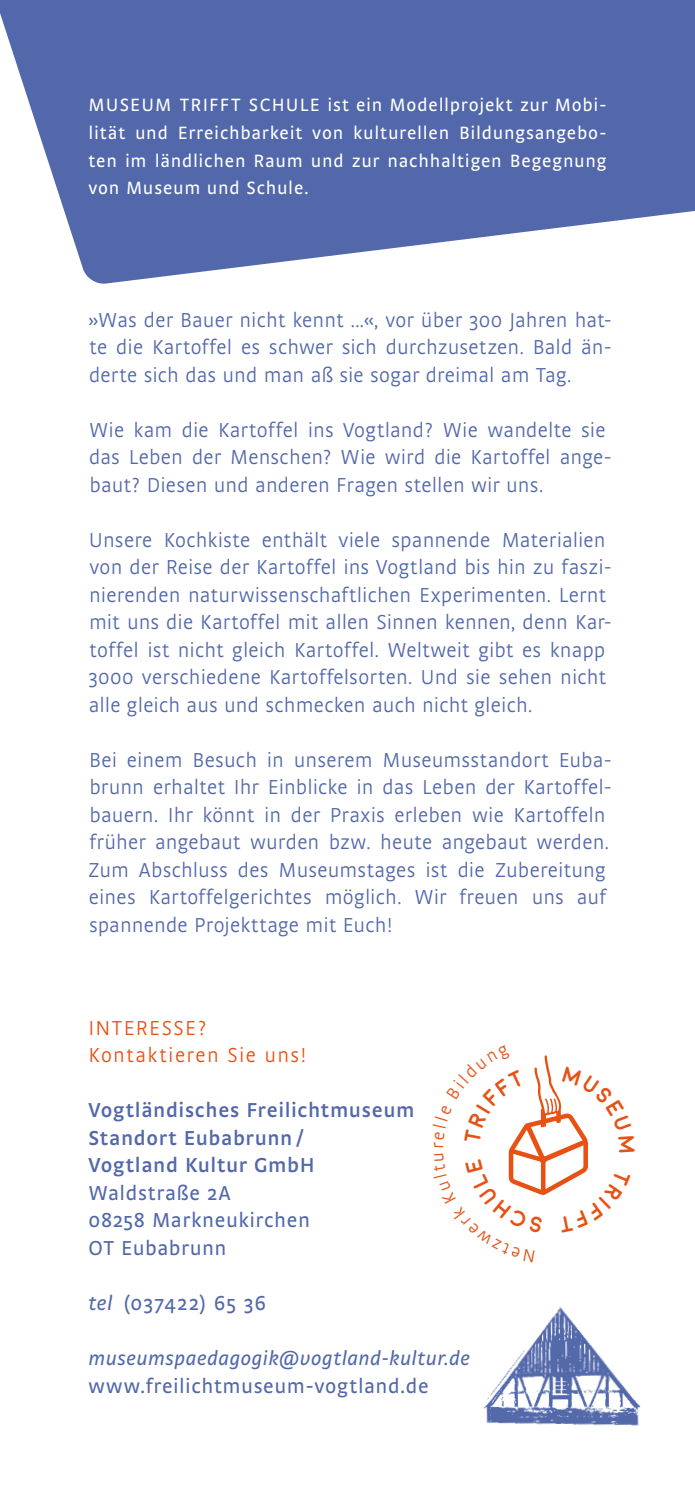
<style>
.page{position:relative;width:695px;height:1489px;background:#fff}
.page>*{position:absolute;margin:0;border:0;box-sizing:border-box;transform-origin:0 0}
.t1{font:300 21.25px/27.5px "Strada";letter-spacing:.005em;color:#5268aa}
.t2{font:21.25px/27.5px "Strada";letter-spacing:.025em;color:#5268aa}
.t3{font:600 21.25px/27.5px "Strada";letter-spacing:.03em;color:#5268aa}
.t4{font:300 21.25px/27.5px "Strada";letter-spacing:.06em;color:#e75113}
.t5{font:21.25px "Strada";letter-spacing:.055em;color:#5268aa}
.t6{font:italic 20.75px "Strada";letter-spacing:.025em;color:#5268aa}
.t7{font:18.75px/27.5px "Strada";letter-spacing:.035em;color:#fff;text-align:justify}
.s1{font-style:italic}
</style>
<div class="page">
<svg style="left:0;top:0;width:694px;height:284px;fill:#5268aa"></svg>
<img style="left:483px;top:1307px;width:158px;height:119px">
<svg style="left:508px;top:1055px;width:80px;height:140px"></svg>
<p class="t7" style="left:88px;top:91px;width:519px">MUSEUM TRIFFT SCHULE ist ein Modellprojekt zur Mobi&shy;lität und Erreichbarkeit von kulturellen Bildungsangebo&shy;ten im ländlichen Raum und zur nachhaltigen Begegnung von Museum und Schule.</p>
<p class="t1" style="left:88px;top:306px;width:524px;text-align:justify">»Was der Bauer nicht kennt ...«, vor über 300 Jahren hat&shy;te die Kartoffel es schwer sich durchzusetzen. Bald än&shy;derte sich das und man aß sie sogar dreimal am Tag.</p>
<p class="t1" style="left:89px;top:416px;width:524px">Wie kam die Kartoffel ins Vogtland? Wie wandelte sie das Leben der Menschen? Wie wird die Kartoffel ange&shy;baut? Diesen und anderen Fragen stellen wir uns.</p>
<p class="t1" style="left:88px;top:526px;width:524px">Unsere Kochkiste enthält viele spannende Materialien von der Reise der Kartoffel ins Vogtland bis hin zu faszi&shy;nierenden naturwissenschaftlichen Experimenten. Lernt mit uns die Kartoffel mit allen Sinnen kennen, denn Kar&shy;toffel ist nicht gleich Kartoffel. Weltweit gibt es knapp 3000 verschiedene Kartoffelsorten. Und sie sehen nicht alle gleich aus und schmecken auch nicht gleich.</p>
<p class="t1" style="left:88px;top:745px;width:525px">Bei einem Besuch in unserem Museumsstandort Euba&shy;brunn erhaltet Ihr Einblicke in das Leben der Kartoffel&shy;bauern. Ihr könnt in der Praxis erleben wie Kartoffeln früher angebaut wurden bzw. heute angebaut werden.<br>Zum Abschluss des Museumstages ist die Zubereitung eines Kartoffelgerichtes möglich. Wir freuen uns auf spannende Projekttage mit Euch!</p>
<p class="t4" style="left:88px;top:1013px;width:219px">INTERESSE?<br>Kontaktieren Sie uns!</p>
<p class="t3" style="left:88px;top:1095px;width:327px">Vogtländisches Freilichtmuseum<br>Standort Eubabrunn /<br>Vogtland Kultur GmbH</p>
<p class="t2" style="left:88px;top:1178px;width:223px">Waldstraße 2A<br>08258 Markneukirchen<br>OT Eubabrunn</p>
<p class="t5" style="left:88px;top:1290px;width:179px"><span class="s1">tel</span> (037422) 65 36</p>
<p class="t6" style="left:88px;top:1346px;width:383px">museumspaedagogik@vogtland-kultur.de</p>
<p class="t2" style="left:88px;top:1371px;width:341px">www.freilichtmuseum-vogtland.de</p>
</div>
